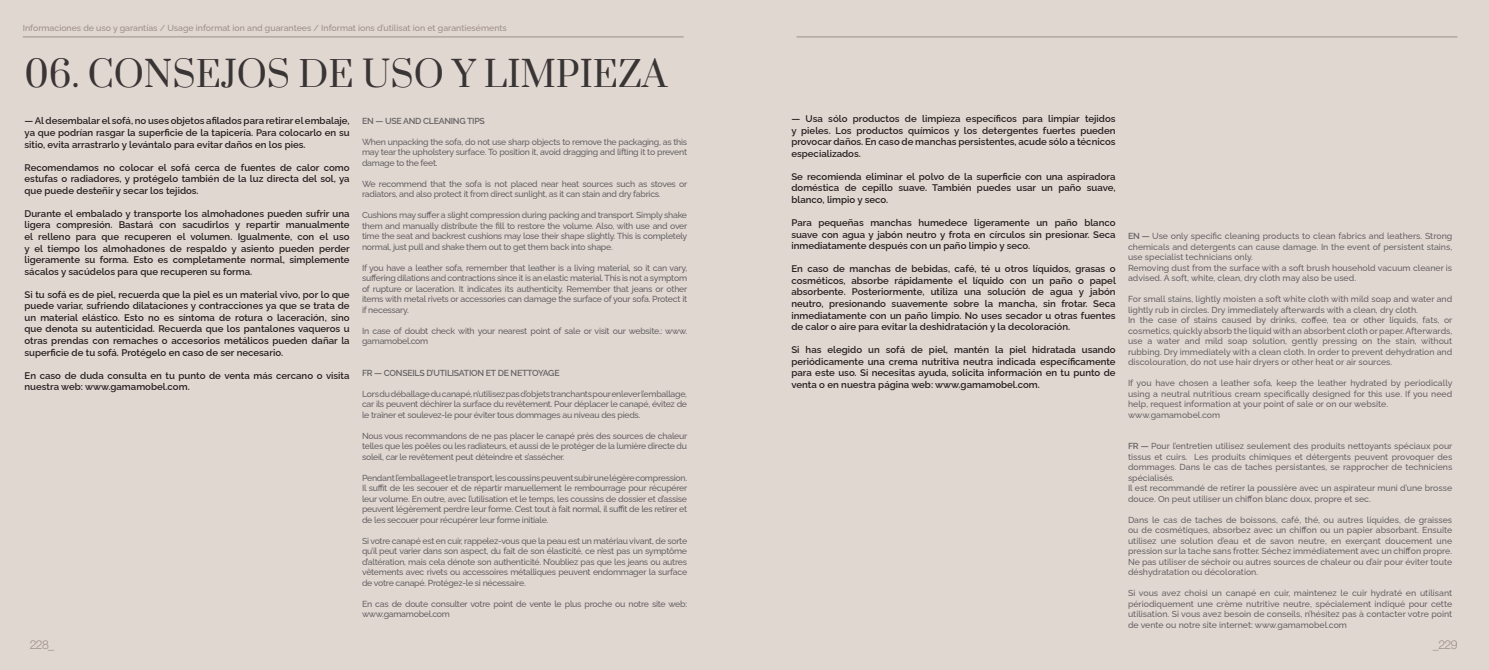
<style>
.page{position:relative;width:1489px;height:670px;background:#fff}
.page>*{position:absolute;margin:0;border:0;box-sizing:border-box;transform-origin:0 0}
.t1{font:35px "Prata";color:#393535}
.t2{font:300 12.25px "Helvetica Neue LT Std";letter-spacing:-.055em;color:#9c8f85}
.t3{font:600 9.62px/11.5px "Raleway";color:#241f1f;text-align:justify}
.t4{font:500 8.75px/10.5px "Raleway";color:#656365;text-align:justify}
.t5{font:500 8.75px/10.5px "Raleway";letter-spacing:-.03em;color:#656365}
.t6{font:500 8.75px "Raleway";color:#9c8f85}
.t7{font:600 8.75px "Raleway";letter-spacing:-.03em;color:#656365}
.s1{font-weight:600}
</style>
<div class="page">
<div style="left:0;top:0;width:1488px;height:670px;background:#e1d7d1"></div>
<hr style="left:23px;top:37px;width:660px;height:1px;background:#9c8f85">
<hr style="left:796px;top:37px;width:661px;height:1px;background:#9c8f85">
<p class="t6" style="left:23px;top:21px;width:485px">Informaciones de uso y garantías / Usage informat ion and guarantees / Informat ions d’utilisat ion et garantieséments</p>
<h1 class="t1" style="left:25px;top:45px;width:644px">06. CONSEJOS DE USO Y LIMPIEZA</h1>
<p class="t7" style="left:362px;top:113px;width:124px">EN ― USE AND CLEANING TIPS</p>
<p class="t4" style="left:362px;top:135px;width:326px">When unpacking the sofa, do not use sharp objects to remove the packaging, as this may tear the upholstery surface. To position it, avoid dragging and lifting it to prevent damage to the feet.</p>
<p class="t5" style="left:362px;top:177px;width:327px">We recommend that the sofa is not placed near heat sources such as stoves or radiators, and also protect it from direct sunlight, as it can stain and dry fabrics.</p>
<p class="t4" style="left:362px;top:209px;width:327px">Cushions may suffer a slight compression during packing and transport. Simply shake them and manually distribute the fill to restore the volume. Also, with use and over time the seat and backrest cushions may lose their shape slightly. This is completely normal, just pull and shake them out to get them back into shape.</p>
<p class="t4" style="left:362px;top:261px;width:327px">If you have a leather sofa, remember that leather is a living material, so it can vary, suffering dilations and contractions since it is an elastic material. This is not a symptom of rupture or laceration. It indicates its authenticity. Remember that jeans or other items with metal rivets or accessories can damage the surface of your sofa. Protect it if necessary.</p>
<p class="t5" style="left:362px;top:324px;width:326px">In case of doubt check with your nearest point of sale or visit our website.: www. gamamobel.com</p>
<p class="t7" style="left:362px;top:365px;width:199px">FR ― CONSEILS D’UTILISATION ET DE NETTOYAGE</p>
<p class="t4" style="left:362px;top:387px;width:326px">Lors du déballage du canapé, n’utilisez pas d’objets tranchants pour enlever l’emballage, car ils peuvent déchirer la surface du revêtement. Pour déplacer le canapé, évitez de le traîner et soulevez-le pour éviter tous dommages au niveau des pieds.</p>
<p class="t4" style="left:362px;top:429px;width:327px">Nous vous recommandons de ne pas placer le canapé près des sources de chaleur telles que les poêles ou les radiateurs, et aussi de le protéger de la lumière directe du soleil, car le revêtement peut déteindre et s’assécher.</p>
<p class="t4" style="left:362px;top:471px;width:327px">Pendant l’emballage et le transport, les coussins peuvent subir une légère compression.<br>Il suffit de les secouer et de répartir manuellement le rembourrage pour récupérer leur volume. En outre, avec l’utilisation et le temps, les coussins de dossier et d’assise peuvent légèrement perdre leur forme. C’est tout à fait normal, il suffit de les retirer et de les secouer pour récupérer leur forme initiale.</p>
<p class="t4" style="left:362px;top:534px;width:326px">Si votre canapé est en cuir, rappelez-vous que la peau est un matériau vivant, de sorte qu’il peut varier dans son aspect, du fait de son élasticité, ce n’est pas un symptôme d’altération, mais cela dénote son authenticité. N’oubliez pas que les jeans ou autres vêtements avec rivets ou accessoires métalliques peuvent endommager la surface de votre canapé. Protégez-le si nécessaire.</p>
<p class="t5" style="left:362px;top:597px;width:326px">En cas de doute consulter votre point de vente le plus proche ou notre site web: www.gamamobel.com</p>
<p class="t3" style="left:25px;top:114px;width:326px">― Al desembalar el sofá, no uses objetos afilados para retirar el embalaje, ya que podrían rasgar la superficie de la tapicería. Para colocarlo en su sitio, evita arrastrarlo y levántalo para evitar daños en los pies.</p>
<p class="t3" style="left:25px;top:160px;width:326px">Recomendamos no colocar el sofá cerca de fuentes de calor como estufas o radiadores, y protégelo también de la luz directa del sol, ya que puede desteñir y secar los tejidos.</p>
<p class="t3" style="left:25px;top:207px;width:327px">Durante el embalado y transporte los almohadones pueden sufrir una ligera compresión. Bastará con sacudirlos y repartir manualmente el relleno para que recuperen el volumen. Igualmente, con el uso y el tiempo los almohadones de respaldo y asiento pueden perder ligeramente su forma. Esto es completamente normal, simplemente sácalos y sacúdelos para que recuperen su forma.</p>
<p class="t3" style="left:25px;top:287px;width:326px">Si tu sofá es de piel, recuerda que la piel es un material vivo, por lo que puede variar, sufriendo dilataciones y contracciones ya que se trata de un material elástico. Esto no es síntoma de rotura o laceración, sino que denota su autenticidad. Recuerda que los pantalones vaqueros u otras prendas con remaches o accesorios metálicos pueden dañar la superficie de tu sofá. Protégelo en caso de ser necesario.</p>
<p class="t3" style="left:25px;top:368px;width:326px">En caso de duda consulta en tu punto de venta más cercano o visita nuestra web: www.gamamobel.com.</p>
<p class="t3" style="left:791px;top:112px;width:326px">― Usa sólo productos de limpieza específicos para limpiar tejidos y pieles. Los productos químicos y los detergentes fuertes pueden provocar daños. En caso de manchas persistentes, acude sólo a técnicos especializados.</p>
<p class="t3" style="left:791px;top:170px;width:326px">Se recomienda eliminar el polvo de la superficie con una aspiradora doméstica de cepillo suave. También puedes usar un paño suave, blanco, limpio y seco.</p>
<p class="t3" style="left:791px;top:216px;width:326px">Para pequeñas manchas humedece ligeramente un paño blanco suave con agua y jabón neutro y frota en círculos sin presionar. Seca inmediatamente después con un paño limpio y seco.</p>
<p class="t3" style="left:791px;top:262px;width:326px">En caso de manchas de bebidas, café, té u otros líquidos, grasas o cosméticos, absorbe rápidamente el líquido con un paño o papel absorbente. Posteriormente, utiliza una solución de agua y jabón neutro, presionando suavemente sobre la mancha, sin frotar. Seca inmediatamente con un paño limpio. No uses secador u otras fuentes de calor o aire para evitar la deshidratación y la decoloración.</p>
<p class="t3" style="left:791px;top:343px;width:326px">Si has elegido un sofá de piel, mantén la piel hidratada usando periódicamente una crema nutritiva neutra indicada específicamente para este uso. Si necesitas ayuda, solicita información en tu punto de venta o en nuestra página web: www.gamamobel.com.</p>
<p class="t4" style="left:1127px;top:230px;width:326px;text-align:left"><span class="s1">EN ―</span> Use only specific cleaning products to clean fabrics and leathers. Strong chemicals and detergents can cause damage. In the event of persistent stains, use specialist technicians only.<br>Removing dust from the surface with a soft brush household vacuum cleaner is advised. A soft, white, clean, dry cloth may also be used.</p>
<p class="t4" style="left:1127px;top:293px;width:326px;text-align:left">For small stains, lightly moisten a soft white cloth with mild soap and water and lightly rub in circles. Dry immediately afterwards with a clean, dry cloth.<br>In the case of stains caused by drinks, coffee, tea or other liquids, fats, or cosmetics, quickly absorb the liquid with an absorbent cloth or paper. Afterwards, use a water and mild soap solution, gently pressing on the stain, without rubbing. Dry immediately with a clean cloth. In order to prevent dehydration and discolouration, do not use hair dryers or other heat or air sources.</p>
<p class="t4" style="left:1127px;top:377px;width:326px;text-align:left">If you have chosen a leather sofa, keep the leather hydrated by periodically using a neutral nutritious cream specifically designed for this use. If you need help, request information at your point of sale or on our website. www.gamamobel.com</p>
<p class="t4" style="left:1127px;top:440px;width:326px;text-align:left"><span class="s1">FR ―</span> Pour l’entretien utilisez seulement des produits nettoyants spéciaux pour tissus et cuirs. Les produits chimiques et détergents peuvent provoquer des dommages. Dans le cas de taches persistantes, se rapprocher de techniciens spécialisés.<br>Il est recommandé de retirer la poussière avec un aspirateur muni d’une brosse douce. On peut utiliser un chiffon blanc doux, propre et sec.</p>
<p class="t4" style="left:1127px;top:513px;width:326px">Dans le cas de taches de boissons, café, thé, ou autres liquides, de graisses ou de cosmétiques, absorbez avec un chiffon ou un papier absorbant. Ensuite utilisez une solution d’eau et de savon neutre, en exerçant doucement une pression sur la tache sans frotter. Séchez immédiatement avec un chiffon propre.<br>Ne pas utiliser de séchoir ou autres sources de chaleur ou d’air pour éviter toute déshydratation ou décoloration.</p>
<p class="t4" style="left:1127px;top:587px;width:326px">Si vous avez choisi un canapé en cuir, maintenez le cuir hydraté en utilisant périodiquement une crème nutritive neutre, spécialement indiqué pour cette utilisation. Si vous avez besoin de conseils, n’hésitez pas à contacter votre point de vente ou notre site internet: www.gamamobel.com</p>
<h2 class="t2" style="left:30px;top:637px;width:26px">228_</h2>
<h2 class="t2" style="left:1432px;top:637px;width:26px">_229</h2>
</div>
